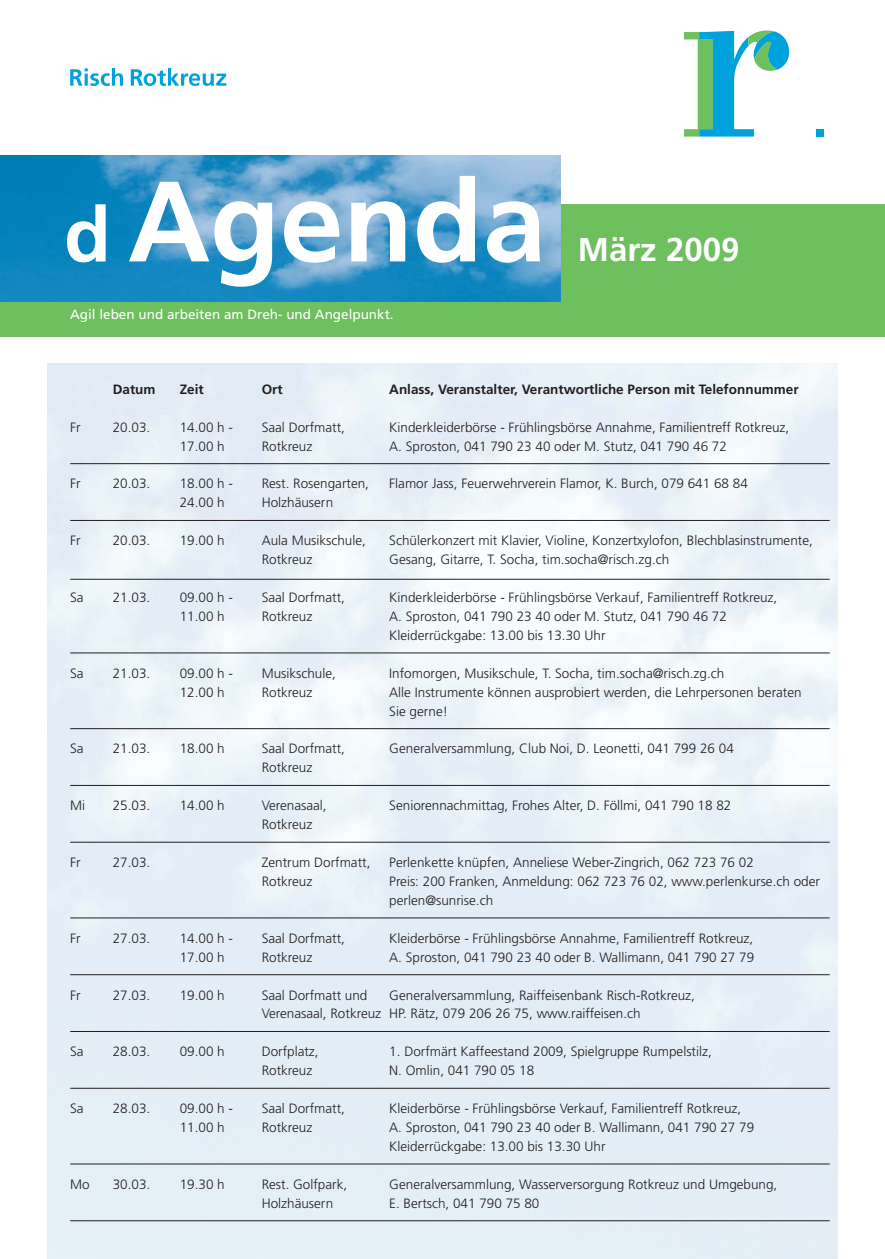
<style>
.page{position:relative;width:885px;height:1259px;background:#fff}
.page>*{position:absolute;margin:0;border:0;box-sizing:border-box;transform-origin:0 0}
.t1{font:700 33px "Frutiger LT Std";color:#fff}
.t2{font:300 13.5px/18.9px "Frutiger LT Std";color:#231f20}
.t3{font:700 13.5px "Frutiger LT Std";color:#231f20}
.t4{font:13.5px "Frutiger LT Std";color:#fff}
</style>
<div class="page">
<img style="left:48px;top:364px;width:789px;height:895px">
<div style="left:0;top:205px;width:884px;height:132px;background:#6ebf5d"></div>
<img style="left:0;top:155px;width:561px;height:50px">
<svg style="left:0;top:205px;width:561px;height:97px;background:#1889c1"></svg>
<svg style="left:684px;top:30px;width:105px;height:107px"></svg>
<div style="left:816px;top:129px;width:7px;height:8px;background:#00a2de"></div>
<svg style="left:70px;top:68px;width:156px;height:18px"></svg>
<svg style="left:129px;top:176px;width:411px;height:111px;background:#86bcdc"></svg>
<svg style="left:67px;top:204px;width:39px;height:58px;background:#8cc5e0"></svg>
<hr style="left:70px;top:463px;width:759px;height:1px;background:#231f20">
<hr style="left:70px;top:520px;width:759px;height:1px;background:#231f20">
<hr style="left:70px;top:579px;width:759px;height:1px;background:#231f20">
<hr style="left:70px;top:652px;width:759px;height:1px;background:#231f20">
<hr style="left:70px;top:728px;width:759px;height:1px;background:#231f20">
<hr style="left:70px;top:785px;width:759px;height:1px;background:#231f20">
<hr style="left:70px;top:842px;width:759px;height:1px;background:#231f20">
<hr style="left:70px;top:917px;width:759px;height:1px;background:#231f20">
<hr style="left:70px;top:974px;width:759px;height:1px;background:#231f20">
<hr style="left:70px;top:1031px;width:759px;height:1px;background:#231f20">
<hr style="left:70px;top:1088px;width:759px;height:1px;background:#231f20">
<hr style="left:70px;top:1163px;width:759px;height:1px;background:#231f20">
<hr style="left:70px;top:1220px;width:759px;height:1px;background:#231f20">
<p class="t4" style="left:70px;top:308px;width:325px">Agil leben und arbeiten am Dreh- und Angelpunkt.</p>
<h1 class="t1" style="left:578px;top:231px;width:163px">März 2009</h1>
<p class="t3" style="left:113px;top:381px;width:44px">Datum</p>
<p class="t3" style="left:180px;top:381px;width:26px">Zeit</p>
<p class="t3" style="left:261px;top:381px;width:23px">Ort</p>
<p class="t3" style="left:389px;top:381px;width:411px">Anlass, Veranstalter, Verantwortliche Person mit Telefonnummer</p>
<p class="t2" style="left:70px;top:418px;width:12px">Fr</p>
<p class="t2" style="left:113px;top:418px;width:39px">20.03.</p>
<p class="t2" style="left:180px;top:418px;width:55px">14.00 h -</p>
<p class="t2" style="left:261px;top:418px;width:85px">Saal Dorfmatt,</p>
<p class="t2" style="left:389px;top:418px;width:401px">Kinderkleiderbörse - Frühlingsbörse Annahme, Familientreff Rotkreuz,</p>
<p class="t2" style="left:180px;top:437px;width:47px">17.00 h</p>
<p class="t2" style="left:261px;top:437px;width:52px">Rotkreuz</p>
<p class="t2" style="left:389px;top:437px;width:339px">A. Sproston, 041 790 23 40 oder M. Stutz, 041 790 46 72</p>
<p class="t2" style="left:70px;top:475px;width:12px">Fr</p>
<p class="t2" style="left:113px;top:475px;width:39px">20.03.</p>
<p class="t2" style="left:180px;top:475px;width:55px">18.00 h -</p>
<p class="t2" style="left:261px;top:475px;width:109px">Rest. Rosengarten,</p>
<p class="t2" style="left:389px;top:475px;width:360px">Flamor Jass, Feuerwehrverein Flamor, K. Burch, 079 641 68 84</p>
<p class="t2" style="left:180px;top:494px;width:47px">24.00 h</p>
<p class="t2" style="left:261px;top:494px;width:73px">Holzhäusern</p>
<p class="t2" style="left:70px;top:532px;width:12px">Fr</p>
<p class="t2" style="left:113px;top:532px;width:39px">20.03.</p>
<p class="t2" style="left:180px;top:532px;width:47px">19.00 h</p>
<p class="t2" style="left:261px;top:532px;width:106px">Aula Musikschule,</p>
<p class="t2" style="left:389px;top:532px;width:425px">Schülerkonzert mit Klavier, Violine, Konzertxylofon, Blechblasinstrumente,</p>
<p class="t2" style="left:261px;top:551px;width:52px">Rotkreuz</p>
<p class="t2" style="left:389px;top:551px;width:281px">Gesang, Gitarre, T. Socha, tim.socha@risch.zg.ch</p>
<p class="t2" style="left:70px;top:588px;width:15px">Sa</p>
<p class="t2" style="left:113px;top:588px;width:39px">21.03.</p>
<p class="t2" style="left:180px;top:588px;width:55px">09.00 h -</p>
<p class="t2" style="left:261px;top:588px;width:85px">Saal Dorfmatt,</p>
<p class="t2" style="left:389px;top:588px;width:389px">Kinderkleiderbörse - Frühlingsbörse Verkauf, Familientreff Rotkreuz,</p>
<p class="t2" style="left:180px;top:607px;width:47px">11.00 h</p>
<p class="t2" style="left:261px;top:607px;width:52px">Rotkreuz</p>
<p class="t2" style="left:389px;top:607px;width:339px">A. Sproston, 041 790 23 40 oder M. Stutz, 041 790 46 72<br>Kleiderrückgabe: 13.00 bis 13.30 Uhr</p>
<p class="t2" style="left:70px;top:664px;width:15px">Sa</p>
<p class="t2" style="left:113px;top:664px;width:39px">21.03.</p>
<p class="t2" style="left:180px;top:664px;width:55px">09.00 h -</p>
<p class="t2" style="left:261px;top:664px;width:76px">Musikschule,</p>
<p class="t2" style="left:389px;top:664px;width:336px">Infomorgen, Musikschule, T. Socha, tim.socha@risch.zg.ch</p>
<p class="t2" style="left:180px;top:683px;width:47px">12.00 h</p>
<p class="t2" style="left:261px;top:683px;width:52px">Rotkreuz</p>
<p class="t2" style="left:389px;top:683px;width:414px">Alle Instrumente können ausprobiert werden, die Lehrpersonen beraten<br>Sie gerne!</p>
<p class="t2" style="left:70px;top:740px;width:15px">Sa</p>
<p class="t2" style="left:113px;top:740px;width:39px">21.03.</p>
<p class="t2" style="left:180px;top:740px;width:47px">18.00 h</p>
<p class="t2" style="left:261px;top:740px;width:85px">Saal Dorfmatt,</p>
<p class="t2" style="left:389px;top:740px;width:346px">Generalversammlung, Club Noi, D. Leonetti, 041 799 26 04</p>
<p class="t2" style="left:261px;top:759px;width:52px">Rotkreuz</p>
<p class="t2" style="left:70px;top:797px;width:16px">Mi</p>
<p class="t2" style="left:113px;top:797px;width:39px">25.03.</p>
<p class="t2" style="left:180px;top:797px;width:47px">14.00 h</p>
<p class="t2" style="left:261px;top:797px;width:67px">Verenasaal,</p>
<p class="t2" style="left:389px;top:797px;width:343px">Seniorennachmittag, Frohes Alter, D. Föllmi, 041 790 18 82</p>
<p class="t2" style="left:261px;top:816px;width:52px">Rotkreuz</p>
<p class="t2" style="left:70px;top:853px;width:12px">Fr</p>
<p class="t2" style="left:113px;top:853px;width:39px">27.03.</p>
<p class="t2" style="left:261px;top:853px;width:110px">Zentrum Dorfmatt,</p>
<p class="t2" style="left:389px;top:853px;width:366px">Perlenkette knüpfen, Anneliese Weber-Zingrich, 062 723 76 02</p>
<p class="t2" style="left:261px;top:872px;width:52px">Rotkreuz</p>
<p class="t2" style="left:389px;top:872px;width:432px">Preis: 200 Franken, Anmeldung: 062 723 76 02, www.perlenkurse.ch oder perlen@sunrise.ch</p>
<p class="t2" style="left:70px;top:929px;width:12px">Fr</p>
<p class="t2" style="left:113px;top:929px;width:39px">27.03.</p>
<p class="t2" style="left:180px;top:929px;width:55px">14.00 h -</p>
<p class="t2" style="left:261px;top:929px;width:85px">Saal Dorfmatt,</p>
<p class="t2" style="left:389px;top:929px;width:365px">Kleiderbörse - Frühlingsbörse Annahme, Familientreff Rotkreuz,</p>
<p class="t2" style="left:180px;top:948px;width:47px">17.00 h</p>
<p class="t2" style="left:261px;top:948px;width:52px">Rotkreuz</p>
<p class="t2" style="left:389px;top:948px;width:366px">A. Sproston, 041 790 23 40 oder B. Wallimann, 041 790 27 79</p>
<p class="t2" style="left:70px;top:986px;width:12px">Fr</p>
<p class="t2" style="left:113px;top:986px;width:39px">27.03.</p>
<p class="t2" style="left:180px;top:986px;width:47px">19.00 h</p>
<p class="t2" style="left:261px;top:986px;width:107px">Saal Dorfmatt und</p>
<p class="t2" style="left:261px;top:986px;width:435px;text-indent:128px">Generalversammlung, Raiffeisenbank Risch-Rotkreuz,<br>Verenasaal, Rotkreuz HP. Rätz, 079 206 26 75, www.raiffeisen.ch</p>
<p class="t2" style="left:70px;top:1043px;width:15px">Sa</p>
<p class="t2" style="left:113px;top:1043px;width:39px">28.03.</p>
<p class="t2" style="left:180px;top:1043px;width:47px">09.00 h</p>
<p class="t2" style="left:261px;top:1043px;width:58px">Dorfplatz,</p>
<p class="t2" style="left:389px;top:1043px;width:324px">1. Dorfmärt Kaffeestand 2009, Spielgruppe Rumpelstilz,</p>
<p class="t2" style="left:261px;top:1062px;width:52px">Rotkreuz</p>
<p class="t2" style="left:389px;top:1062px;width:146px">N. Omlin, 041 790 05 18</p>
<p class="t2" style="left:70px;top:1099px;width:15px">Sa</p>
<p class="t2" style="left:113px;top:1099px;width:39px">28.03.</p>
<p class="t2" style="left:180px;top:1099px;width:55px">09.00 h -</p>
<p class="t2" style="left:261px;top:1099px;width:85px">Saal Dorfmatt,</p>
<p class="t2" style="left:389px;top:1099px;width:353px">Kleiderbörse - Frühlingsbörse Verkauf, Familientreff Rotkreuz,</p>
<p class="t2" style="left:180px;top:1118px;width:47px">11.00 h</p>
<p class="t2" style="left:261px;top:1118px;width:52px">Rotkreuz</p>
<p class="t2" style="left:389px;top:1118px;width:366px">A. Sproston, 041 790 23 40 oder B. Wallimann, 041 790 27 79<br>Kleiderrückgabe: 13.00 bis 13.30 Uhr</p>
<p class="t2" style="left:70px;top:1175px;width:21px">Mo</p>
<p class="t2" style="left:113px;top:1175px;width:39px">30.03.</p>
<p class="t2" style="left:180px;top:1175px;width:47px">19.30 h</p>
<p class="t2" style="left:261px;top:1175px;width:87px">Rest. Golfpark,</p>
<p class="t2" style="left:389px;top:1175px;width:389px">Generalversammlung, Wasserversorgung Rotkreuz und Umgebung,</p>
<p class="t2" style="left:261px;top:1194px;width:73px">Holzhäusern</p>
<p class="t2" style="left:389px;top:1194px;width:152px">E. Bertsch, 041 790 75 80</p>
</div>
